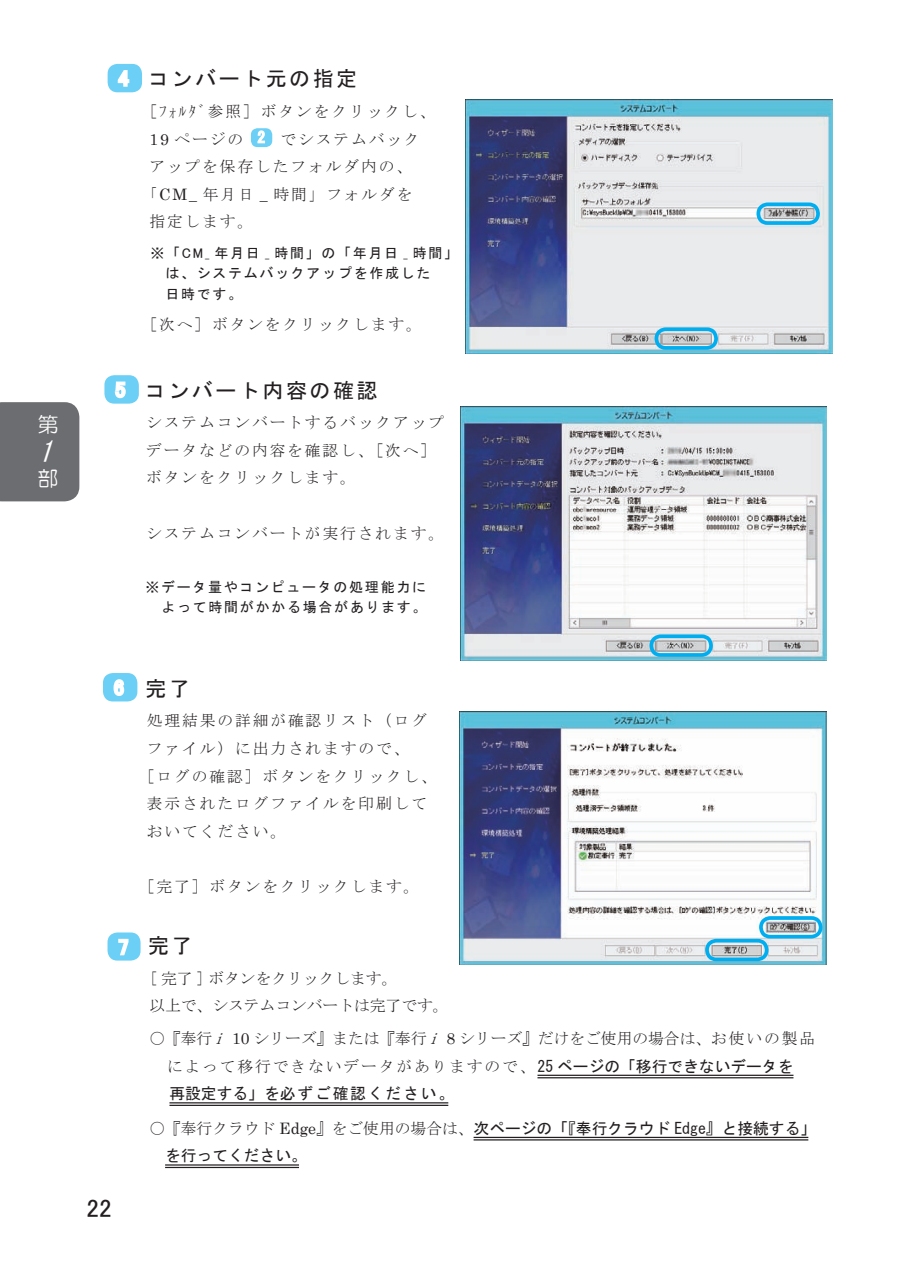
<style>
.page{position:relative;width:903px;height:1275px;background:#fff}
.page>*{position:absolute;margin:0;border:0;box-sizing:border-box;transform-origin:0 0}
.t1{font:italic 28px "MS Gothic";color:#fff;scale:.88 1}
.t2{font:25.2px "MS P Gothic";color:#231f20}
.t3{font:21px "MS Gothic";letter-spacing:.12em;color:#231f20}
.t4{font:21px "HG Maru Gothic MPRO";color:#fff}
.t5{font:15.75px/27.7px "MS Mincho";letter-spacing:.12em;color:#231f20}
.t6{font:15.75px/34.5px "MS Gothic";color:#231f20}
.t7{font:15.75px/27.7px "MS Mincho";color:#231f20}
.t8{font:14px/20.1px "MS Gothic";letter-spacing:.12em;color:#231f20;text-align:right}
.s1{font-family:"Century"}
.s2{font-family:"MS P Gothic"}
.s3{font-style:italic}
.s4{font-family:"MS Gothic"}
.s5{font-family:"MS Mincho"}
</style>
<div class="page">
<div style="left:0;top:402px;width:79px;height:99px;background:#6c6d70"></div>
<div style="left:104px;top:375px;width:35px;height:29px;background:#6bcff6;border-radius:10px"></div>
<svg style="left:113px;top:381px;width:15px;height:23px"></svg>
<img style="left:461px;top:407px;width:366px;height:253px">
<svg style="left:647px;top:632px;width:68px;height:27px;background:#89c2d7"></svg>
<div style="left:103px;top:673px;width:34px;height:28px;background:#6bcff6;border-radius:10px"></div>
<svg style="left:113px;top:679px;width:12px;height:17px"></svg>
<hr style="left:537px;top:1075px;width:256px;height:1px;background:#231f20">
<hr style="left:537px;top:1077px;width:256px;height:1px;background:#231f20">
<hr style="left:169px;top:1102px;width:279px;height:1px;background:#231f20">
<hr style="left:169px;top:1105px;width:279px;height:1px;background:#231f20">
<hr style="left:474px;top:1137px;width:334px;height:1px;background:#231f20">
<hr style="left:474px;top:1139px;width:334px;height:1px;background:#231f20">
<hr style="left:165px;top:1164px;width:134px;height:2px;background:#231f20">
<hr style="left:165px;top:1167px;width:134px;height:1px;background:#231f20">
<div style="left:107px;top:932px;width:34px;height:29px;background:#6bcff6;border-radius:10px"></div>
<svg style="left:118px;top:938px;width:11px;height:18px"></svg>
<img style="left:460px;top:711px;width:366px;height:254px">
<svg style="left:703px;top:913px;width:121px;height:51px"></svg>
<div style="left:108px;top:64px;width:34px;height:28px;background:#6bcff6;border-radius:10px"></div>
<svg style="left:117px;top:70px;width:13px;height:17px"></svg>
<img style="left:466px;top:100px;width:366px;height:254px">
<svg style="left:755px;top:200px;width:67px;height:27px;background:#8fc2d6"></svg>
<svg style="left:653px;top:325px;width:67px;height:27px;background:#89c1d7"></svg>
<div style="left:251px;top:128px;width:21px;height:19px;background:#6bcff6;border-radius:7px"></div>
<svg style="left:257px;top:130px;width:8px;height:14px"></svg>
<h3 class="t4" style="left:37px;top:414px;width:22px">第</h3>
<h1 class="t1" style="left:39px;top:438px;width:26px">1</h1>
<h3 class="t4" style="left:37px;top:468px;width:21px">部</h3>
<h2 class="t2" style="left:87px;top:1195px;width:27px">22</h2>
<h3 class="t3" style="left:148px;top:68px;width:211px">コンバート元の指定</h3>
<p class="t5" style="left:141px;top:97px;width:295px">［ﾌｫﾙﾀﾞ参照］ボタンをクリックし、</p>
<p class="t5" style="left:149px;top:125px;width:272px"><span class="s1">19</span> ページの　　でシステムバック</p>
<p class="t5" style="left:149px;top:153px;width:264px">アップを保存したフォルダ内の、</p>
<p class="t5" style="left:141px;top:180px;width:273px">「<span class="s1">CM_</span> 年月日 <span class="s1">_</span> 時間」フォルダを</p>
<p class="t5" style="left:149px;top:208px;width:105px">指定します。</p>
<p class="t8" style="left:165px;top:243px;width:294px;text-align:left;text-indent:-15px">※「<span class="s2">CM_</span> 年月日 <span class="s2">_</span> 時間」の「年月日 <span class="s2">_</span> 時間」は、システムバックアップを作成した<br>日時です。</p>
<p class="t5" style="left:141px;top:311px;width:282px">［次へ］ボタンをクリックします。</p>
<h3 class="t3" style="left:145px;top:379px;width:234px">コンバート内容の確認</h3>
<p class="t5" style="left:146px;top:409px;width:299px">システムコンバートするバックアップデータなどの内容を確認し、［次へ］ボタンをクリックします。</p>
<p class="t5" style="left:146px;top:519px;width:299px">システムコンバートが実行されます。</p>
<p class="t8" style="left:145px;top:577px;width:283px">※データ量やコンピュータの処理能力によって時間がかかる場合があります。</p>
<h3 class="t3" style="left:146px;top:677px;width:46px">完了</h3>
<p class="t5" style="left:147px;top:707px;width:282px">処理結果の詳細が確認リスト（ログ</p>
<p class="t5" style="left:147px;top:734px;width:264px">ファイル）に出力されますので、</p>
<p class="t5" style="left:139px;top:762px;width:299px">［ログの確認］ボタンをクリックし、</p>
<p class="t5" style="left:147px;top:789px;width:282px">表示されたログファイルを印刷して</p>
<p class="t5" style="left:147px;top:817px;width:141px">おいてください。</p>
<p class="t5" style="left:139px;top:872px;width:282px">［完了］ボタンをクリックします。</p>
<h3 class="t3" style="left:148px;top:935px;width:46px">完了</h3>
<p class="t7" style="left:149px;top:964px;width:301px">[ 完了 ] ボタンをクリックします。<br>以上で、システムコンバートは完了です。</p>
<p class="t5" style="left:149px;top:1024px;width:667px">〇『奉行<span class="s3">ｉ</span><span class="s1">10</span> シリーズ』または『奉行<span class="s3">ｉ</span><span class="s1">8</span> シリーズ』だけをご使用の場合は、お使いの製品　によって移行できないデータがありますので、<span class="s4">25 ページの「移行できないデータを</span></p>
<p class="t6" style="left:149px;top:1076px;width:668px;text-indent:20px">再設定する」を必ずご確認ください。<br><span class="s5">〇『奉行クラウド</span> <span class="s1">Edge</span><span class="s5">』をご使用の場合は、</span>次ページの「『奉行クラウド Edge』と接続する」</p>
<p class="t6" style="left:149px;top:1138px;width:159px">　を行ってください。</p>
</div>
